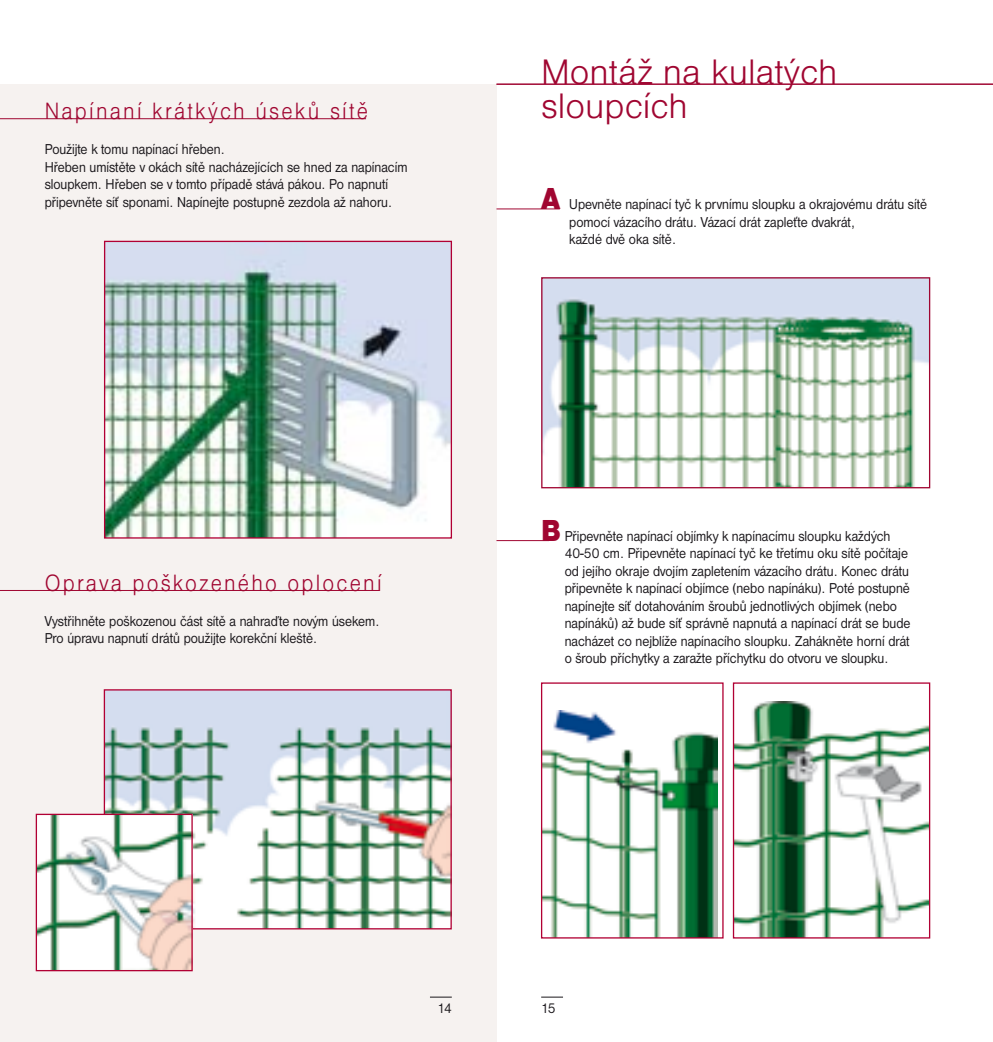
<style>
.page{position:relative;width:993px;height:1042px;background:#fff}
.page>*{position:absolute;margin:0;border:0;box-sizing:border-box;transform-origin:0 0}
.t1{font:36.75px/33.2px "Nimbus San DCE Ligh";color:#a00631}
.t2{font:24.5px "Nimbus San DCE Ligh";letter-spacing:.1em;color:#a00631;scale:.9 1}
.t3{font:14.88px/17.5px "Nimbus San DCE";color:#1a171b;scale:.9 1}
.s1{font-family:"Nimbus San DCE Blac";font-size:31.5px;color:#a00631}
</style>
<div class="page">
<div style="left:0;top:84px;width:496px;height:958px;background:#f6f2f0"></div>
<img style="left:106px;top:243px;width:344px;height:293px">
<div style="left:104px;top:241px;width:348px;height:297px;border:1px solid #b10034"></div>
<img style="left:543px;top:279px;width:384px;height:207px">
<div style="left:541px;top:277px;width:388px;height:211px;border:1px solid #a00631"></div>
<img style="left:542px;top:710px;width:175px;height:226px">
<div style="left:540px;top:682px;width:183px;height:256px;border:1px solid #b10034"></div>
<img style="left:734px;top:701px;width:193px;height:235px">
<div style="left:732px;top:682px;width:197px;height:256px;border:1px solid #b10034"></div>
<img style="left:106px;top:691px;width:343px;height:236px">
<div style="left:104px;top:689px;width:347px;height:240px;border:1px solid #b10034"></div>
<img style="left:38px;top:816px;width:153px;height:153px">
<div style="left:36px;top:814px;width:157px;height:157px;border:1px solid #b10034"></div>
<svg style="left:430px;top:997px;width:21px;height:1px"></svg>
<svg style="left:541px;top:997px;width:22px;height:1px"></svg>
<hr style="left:0;top:118px;width:366px;height:1px;background:#a00631">
<hr style="left:0;top:590px;width:379px;height:1px;background:#a00631">
<hr style="left:496px;top:209px;width:63px;height:1px;background:#a00631">
<hr style="left:496px;top:540px;width:53px;height:1px;background:#a00631">
<hr style="left:496px;top:84px;width:496px;height:1px;background:#a00631">
<h2 class="t2" style="left:45px;top:97px;width:361px">Napínaní krátkých úseků sítě</h2>
<p class="t3" style="left:45px;top:140px;width:404px">Použijte k tomu napínací hřeben.<br>Hřeben umístěte v okách sítě nacházejících se hned za napínacím sloupkem. Hřeben se v tomto případě stává pákou. Po napnutí připevněte síť sponami. Napínejte postupně zezdola až nahoru.</p>
<h2 class="t2" style="left:45px;top:569px;width:376px">Oprava poškozeného oplocení</h2>
<p class="t3" style="left:45px;top:612px;width:373px">Vystřihněte poškozenou část sítě a nahraďte novým úsekem.<br>Pro úpravu napnutí drátů použijte korekční kleště.</p>
<h1 class="t1" style="left:541px;top:56px;width:298px">Montáž na kulatých sloupcích</h1>
<p class="t3" style="left:569px;top:196px;width:399px;text-indent:-28px"><span class="s1">A</span> Upevněte napínací tyč k prvnímu sloupku a okrajovému drátu sítě pomocí vázacího drátu. Vázací drát zapleťte dvakrát,<br>každé dvě oka sítě.</p>
<p class="t3" style="left:564px;top:527px;width:385px;text-indent:-23px"><span class="s1">B</span> Připevněte napínací objímky k napínacímu sloupku každých 40-50 cm. Připevněte napínací tyč ke třetímu oku sítě počítaje od jejího okraje dvojím zapletením vázacího drátu. Konec drátu připevněte k napínací objímce (nebo napínáku). Poté postupně napínejte síť dotahováním šroubů jednotlivých objímek (nebo napínáků) až bude síť správně napnutá a napínací drát se bude nacházet co nejblíže napínacího sloupku. Zahákněte horní drát o šroub příchytky a zaražte příchytku do otvoru ve sloupku.</p>
<p class="t3" style="left:437px;top:1000px;width:17px">14</p>
<p class="t3" style="left:541px;top:1000px;width:18px">15</p>
</div>
